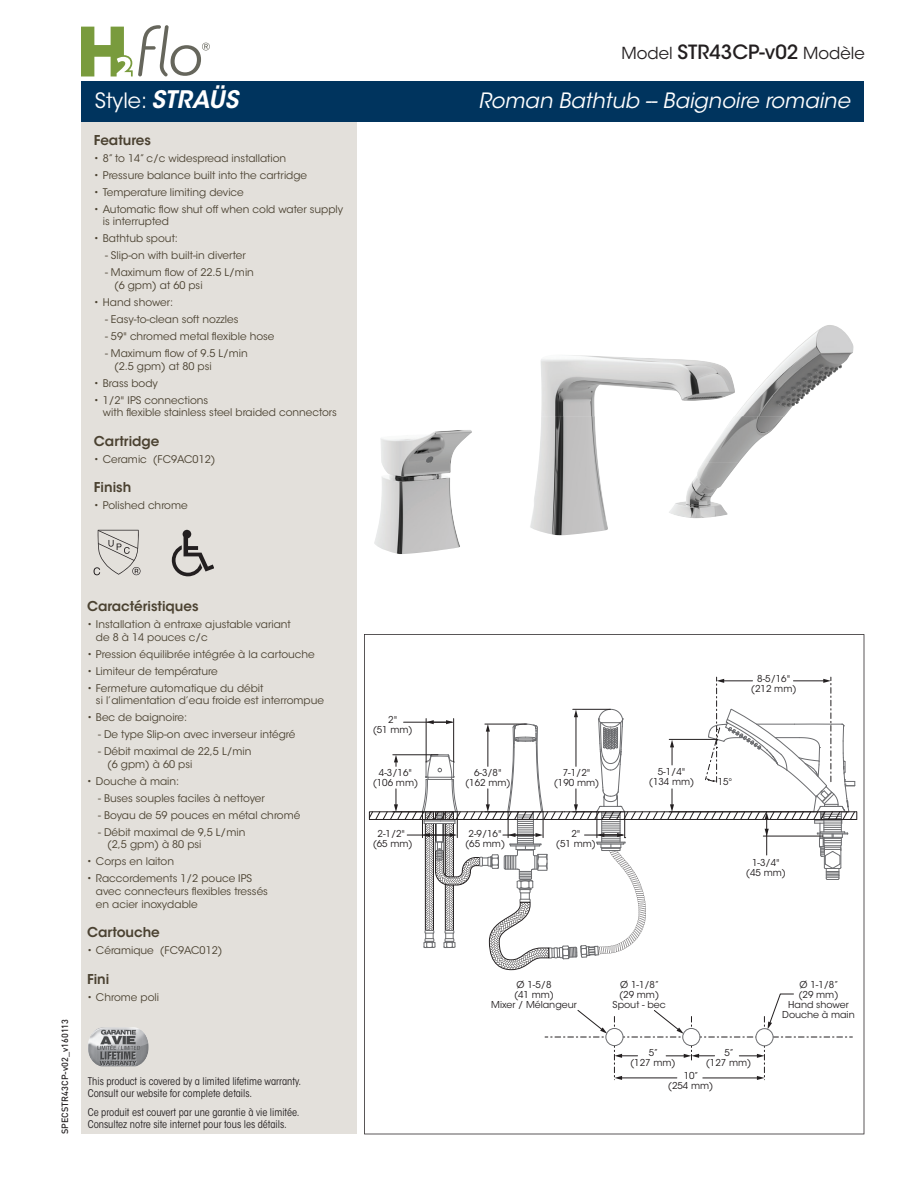
<style>
.page{position:relative;width:918px;height:1188px;background:#fff}
.page>*{position:absolute;margin:0;border:0;box-sizing:border-box;transform-origin:0 0}
.t1{font:italic 21px "ITC Avant Garde Std";color:#fff}
.t2{font:21px "ITC Avant Garde Std";color:#fff}
.t3{font:16.5px "ITC Avant Garde Std";color:#231f20}
.t4{font:600 13.5px "ITC Avant Garde Std";color:#4b4231}
.t5{font:10.5px/12.6px "ITC Avant Garde Std";color:#4b4231}
.t6{font:condensed 10.5px/12px "ITC Avant Garde Std";color:#231f20}
.t7{font:9.45px/9.9px "ITC Avant Garde Std";color:#231f20;text-align:center}
.t8{font:500 9px "DIN";color:#231f20}
.s1{font-weight:600;font-style:italic;font-size:24px}
.s2{font-weight:500;font-size:19.5px}
</style>
<div class="page">
<div style="left:81px;top:81px;width:275px;height:1053px;background:#e3e0db"></div>
<div style="left:81px;top:81px;width:783px;height:41px;background:#00345e"></div>
<svg style="left:172px;top:530px;width:42px;height:46px"></svg>
<svg style="left:94px;top:530px;width:47px;height:45px"></svg>
<svg style="left:364px;top:634px;width:500px;height:500px"></svg>
<img style="left:734px;top:325px;width:107px;height:92px">
<img style="left:374px;top:430px;width:98px;height:124px">
<img style="left:534px;top:416px;width:74px;height:119px">
<img style="left:703px;top:416px;width:81px;height:46px">
<img style="left:530px;top:508px;width:4px;height:21px">
<img style="left:669px;top:462px;width:70px;height:56px">
<img style="left:88px;top:1027px;width:61px;height:39px">
<svg style="left:81px;top:25px;width:129px;height:51px"></svg>
<h1 class="t2" style="left:95px;top:87px;width:145px">Style: <span class="s1">STRAÜS</span></h1>
<p class="t4" style="left:94px;top:131px;width:59px">Features</p>
<p class="t5" style="left:94px;top:152px;width:194px">• 8” to 14” c/c widespread installation</p>
<p class="t5" style="left:94px;top:169px;width:215px">• Pressure balance built into the cartridge</p>
<p class="t5" style="left:94px;top:186px;width:151px">• Temperature limiting device</p>
<p class="t5" style="left:103px;top:203px;width:242px;text-indent:-9px">• Automatic flow shut off when cold water supply is interrupted</p>
<p class="t5" style="left:94px;top:232px;width:86px">• Bathtub spout:</p>
<p class="t5" style="left:105px;top:249px;width:142px">- Slip-on with built-in diverter</p>
<p class="t5" style="left:114px;top:266px;width:141px;text-indent:-9px">- Maximum flow of 22.5 L/min (6 gpm) at 60 psi</p>
<p class="t5" style="left:94px;top:296px;width:81px">• Hand shower:</p>
<p class="t5" style="left:105px;top:313px;width:135px">- Easy-to-clean soft nozzles</p>
<p class="t5" style="left:105px;top:330px;width:171px">- 59" chromed metal flexible hose</p>
<p class="t5" style="left:114px;top:347px;width:135px;text-indent:-9px">- Maximum flow of 9.5 L/min (2.5 gpm) at 80 psi</p>
<p class="t5" style="left:94px;top:377px;width:66px">• Brass body</p>
<p class="t5" style="left:103px;top:394px;width:236px;text-indent:-9px">• 1/2" IPS connections<br>with flexible stainless steel braided connectors</p>
<p class="t4" style="left:94px;top:432px;width:67px">Cartridge</p>
<p class="t5" style="left:94px;top:453px;width:123px">• Ceramic (FC9AC012)</p>
<p class="t4" style="left:94px;top:479px;width:39px">Finish</p>
<p class="t5" style="left:94px;top:499px;width:95px">• Polished chrome</p>
<p class="t8" style="left:59px;top:1134px;width:117px;rotate:-90deg">SPECSTR43CP-v02_v160113</p>
<p class="t4" style="left:87px;top:597px;width:113px">Caractéristiques</p>
<p class="t5" style="left:96px;top:618px;width:196px;text-indent:-9px">• Installation à entraxe ajustable variant de 8 à 14 pouces c/c</p>
<p class="t5" style="left:87px;top:648px;width:229px">• Pression équilibrée intégrée à la cartouche</p>
<p class="t5" style="left:87px;top:665px;width:132px">• Limiteur de température</p>
<p class="t5" style="left:96px;top:682px;width:230px;text-indent:-9px">• Fermeture automatique du débit<br>si l’alimentation d’eau froide est interrompue</p>
<p class="t5" style="left:87px;top:711px;width:102px">• Bec de baignoire:</p>
<p class="t5" style="left:98px;top:728px;width:199px">- De type Slip-on avec inverseur intégré</p>
<p class="t5" style="left:107px;top:745px;width:146px;text-indent:-9px">- Débit maximal de 22,5 L/min (6 gpm) à 60 psi</p>
<p class="t5" style="left:87px;top:775px;width:94px">• Douche à main:</p>
<p class="t5" style="left:98px;top:792px;width:168px">- Buses souples faciles à nettoyer</p>
<p class="t5" style="left:98px;top:809px;width:204px">- Boyau de 59 pouces en métal chromé</p>
<p class="t5" style="left:107px;top:826px;width:140px;text-indent:-9px">- Débit maximal de 9,5 L/min (2,5 gpm) à 80 psi</p>
<p class="t5" style="left:87px;top:856px;width:89px">• Corps en laiton</p>
<p class="t5" style="left:96px;top:873px;width:174px;text-indent:-9px">• Raccordements 1/2 pouce IPS avec connecteurs flexibles tressés en acier inoxydable</p>
<p class="t4" style="left:87px;top:924px;width:74px">Cartouche</p>
<p class="t5" style="left:87px;top:944px;width:137px">• Céramique (FC9AC012)</p>
<p class="t4" style="left:87px;top:970px;width:24px">Fini</p>
<p class="t5" style="left:87px;top:991px;width:74px">• Chrome poli</p>
<p class="t6" style="left:88px;top:1075px;width:215px">This product is covered by a limited lifetime warranty.<br>Consult our website for complete details.</p>
<p class="t6" style="left:88px;top:1106px;width:213px">Ce produit est couvert par une garantie à vie limitée.<br>Consultez notre site internet pour tous les détails.</p>
<p class="t7" style="left:373px;top:715px;width:42px">2"<br>(51 mm)</p>
<p class="t7" style="left:373px;top:768px;width:47px">4-3/16" (106 mm)</p>
<p class="t7" style="left:373px;top:829px;width:42px">2-1/2" (65 mm)</p>
<h2 class="t3" style="left:622px;top:43px;width:245px">Model <span class="s2">STR43CP-v02</span> Modèle</h2>
<h1 class="t1" style="left:479px;top:87px;width:373px">Roman Bathtub -- Baignoire romaine</h1>
<p class="t7" style="left:751px;top:674px;width:47px">8-5/16" (212 mm)</p>
<p class="t7" style="left:649px;top:767px;width:47px">5-1/4" (134 mm)</p>
<p class="t7" style="left:554px;top:768px;width:47px">7-1/2" (190 mm)</p>
<p class="t7" style="left:465px;top:768px;width:47px">6-3/8" (162 mm)</p>
<p class="t7" style="left:718px;top:777px;width:16px">15°</p>
<p class="t7" style="left:465px;top:829px;width:42px">2-9/16" (65 mm)</p>
<p class="t7" style="left:556px;top:829px;width:42px">2"<br>(51 mm)</p>
<p class="t7" style="left:746px;top:858px;width:42px">1-3/4" (45 mm)</p>
<p class="t7" style="left:491px;top:980px;width:87px">Ø 1-5/8<br>(41 mm)<br>Mixer / Mélangeur</p>
<p class="t7" style="left:613px;top:980px;width:55px">Ø 1-1/8” (29 mm)<br>Spout - bec</p>
<p class="t7" style="left:782px;top:980px;width:74px">Ø 1-1/8”<br>(29 mm)<br>Hand shower<br>Douche à main</p>
<p class="t7" style="left:630px;top:1048px;width:47px">5”<br>(127 mm)</p>
<p class="t7" style="left:668px;top:1071px;width:47px">10”<br>(254 mm)</p>
<p class="t7" style="left:706px;top:1048px;width:47px">5”<br>(127 mm)</p>
</div>
